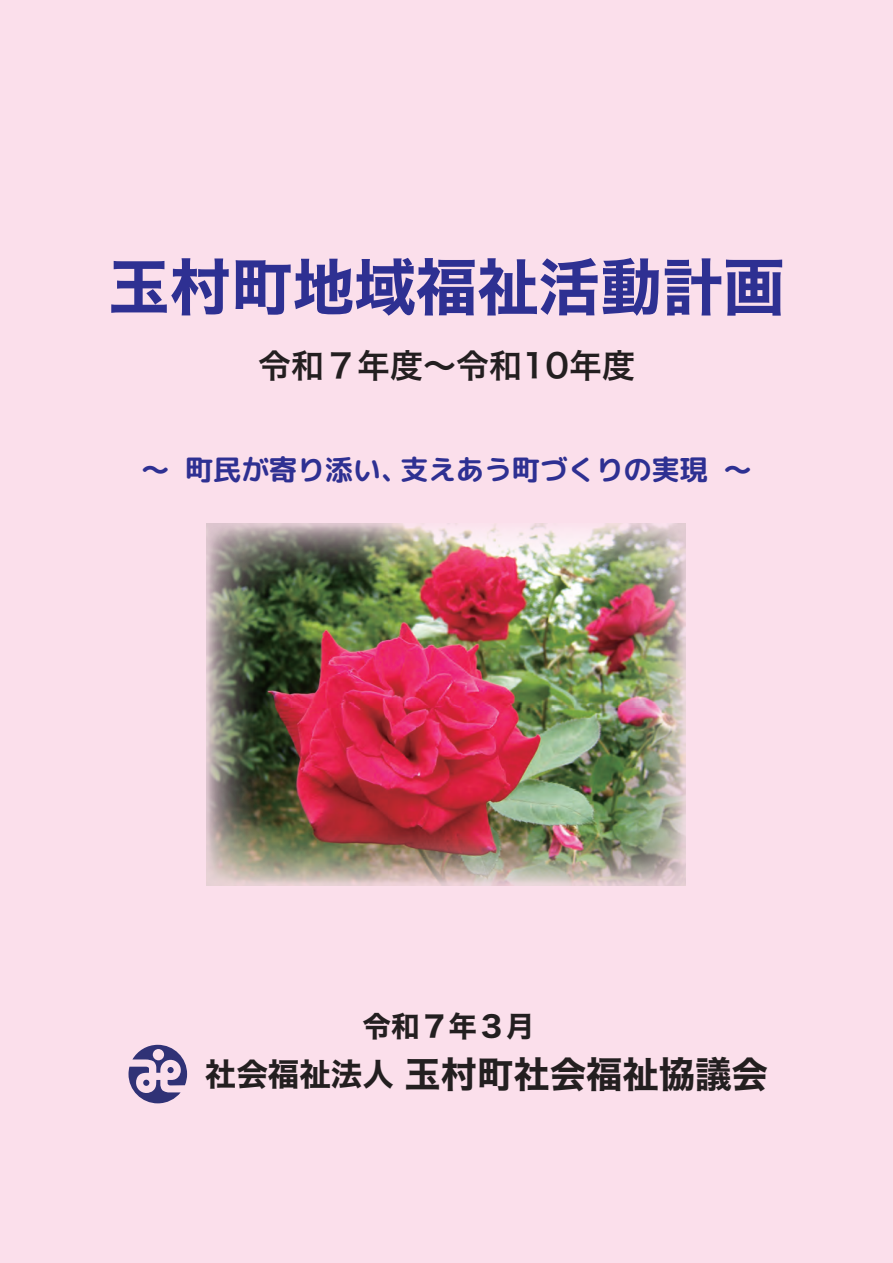
<style>
.page{position:relative;width:893px;height:1263px;background:#fbdfeb}
.page>*{position:absolute;margin:0;border:0;box-sizing:border-box;transform-origin:0 0}
.t1{font:61.5px "Hiragino Sans W7";color:#2e3092}
.t2{font:36.3px "Hiragino Sans W7";color:#231f20}
.t3{font:33px "Hiragino Sans W6";color:#231f20}
.t4{font:28.65px "Hiragino Sans W7";color:#231f20}
.t5{font:28.5px "rounded mplus 1 p bold";letter-spacing:-.02em;color:#2e3092}
.s1{font-size:31.5px}
</style>
<div class="page">
<svg style="left:129px;top:1045px;width:58px;height:58px"></svg>
<img style="left:206px;top:524px;width:480px;height:362px">
<h1 class="t1" style="left:108px;top:239px;width:678px">玉村町地域福祉活動計画</h1>
<p class="t3" style="left:258px;top:335px;width:378px">令和７年度～令和10年度</p>
<p class="t5" style="left:141px;top:449px;width:612px">～ 町民が寄り添い、支えあう町づくりの実現 ～</p>
<p class="t4" style="left:362px;top:1003px;width:174px">令和７年３月</p>
<p class="t2" style="left:205px;top:1046px;width:565px"><span class="s1">社会福祉法人</span> 玉村町社会福祉協議会</p>
</div>
